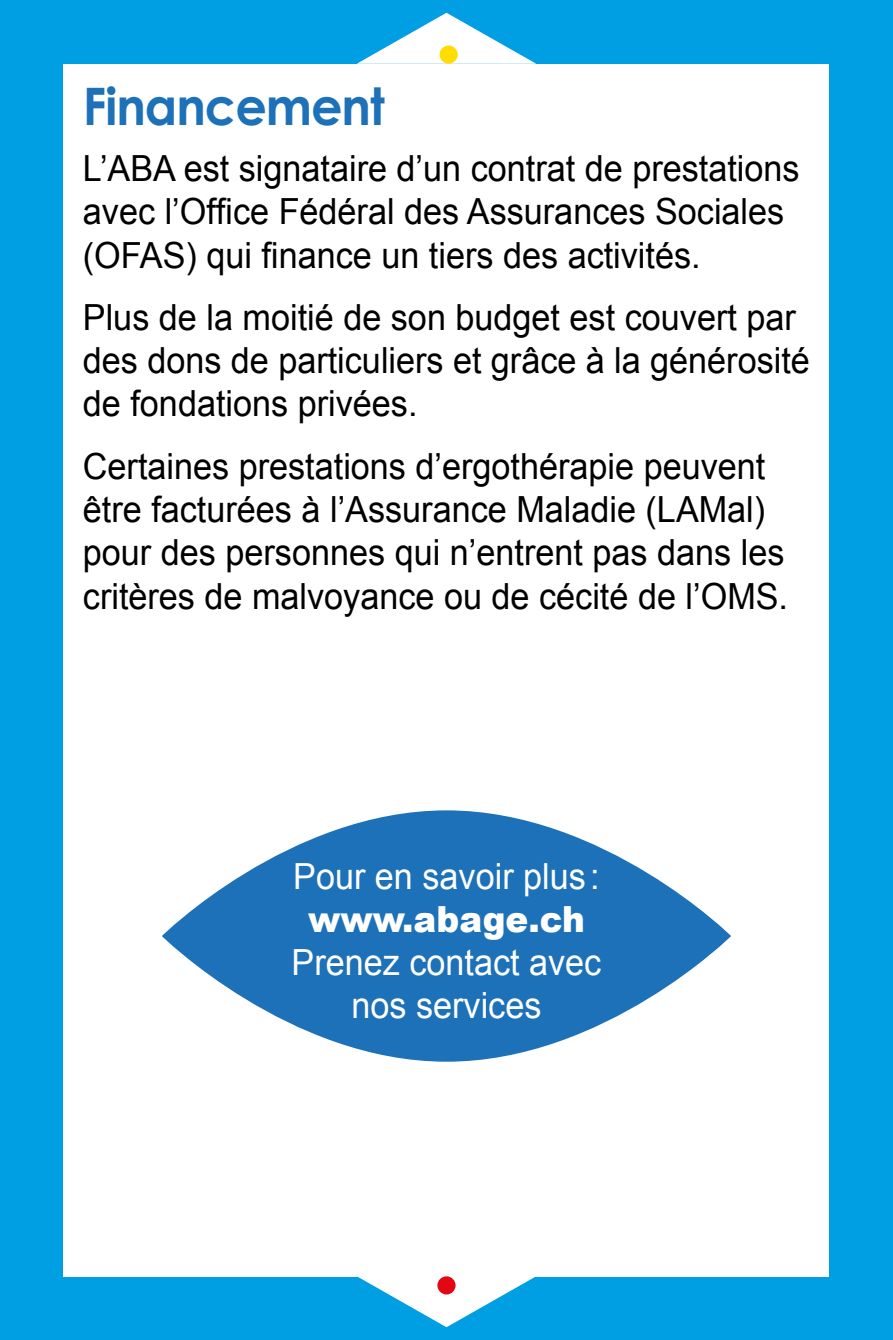
<style>
.page{position:relative;width:893px;height:1340px;background:#fff}
.page>*{position:absolute;margin:0;border:0;box-sizing:border-box;transform-origin:0 0}
.t1{font:700 51.75px "Century Gothic";letter-spacing:-.02em;color:#1d71b8;scale:.95 1}
.t2{font:36px/43.2px "Arial";color:#000;scale:.95 1}
.t3{font:36px/43.2px "Arial";color:#fff;text-align:center;scale:.95 1}
.s1{font-weight:900}
</style>
<div class="page">
<div style="left:0;top:0;width:893px;height:1339px;background:#009fe3"></div>
<div style="left:64px;top:64px;width:765px;height:1212px;background:#fff"></div>
<svg style="left:357px;top:1276px;width:179px;height:51px"></svg>
<div style="left:437px;top:1276px;width:19px;height:18px;background:#e30613;border-radius:50%"></div>
<svg style="left:357px;top:13px;width:179px;height:51px"></svg>
<div style="left:440px;top:45px;width:18px;height:19px;background:#fd0;border-radius:50%"></div>
<svg style="left:162px;top:810px;width:569px;height:251px;background:#3f86c2"></svg>
<h1 class="t1" style="left:83px;top:74px;width:319px">Financement</h1>
<p class="t2" style="left:83px;top:147px;width:756px">L’ABA est signataire d’un contrat de prestations avec l’Office Fédéral des Assurances Sociales (OFAS) qui finance un tiers des activités.</p>
<p class="t2" style="left:83px;top:296px;width:767px">Plus de la moitié de son budget est couvert par des dons de particuliers et grâce à la générosité de fondations privées.</p>
<p class="t2" style="left:83px;top:445px;width:744px">Certaines prestations d’ergothérapie peuvent être facturées à l’Assurance Maladie (LAMal) pour des personnes qui n’entrent pas dans les critères de malvoyance ou de cécité de l’OMS.</p>
<p class="t3" style="left:292px;top:854px;width:328px">Pour en savoir plus : <span class="s1">www.abage.ch<br></span>Prenez contact avec nos services</p>
</div>
